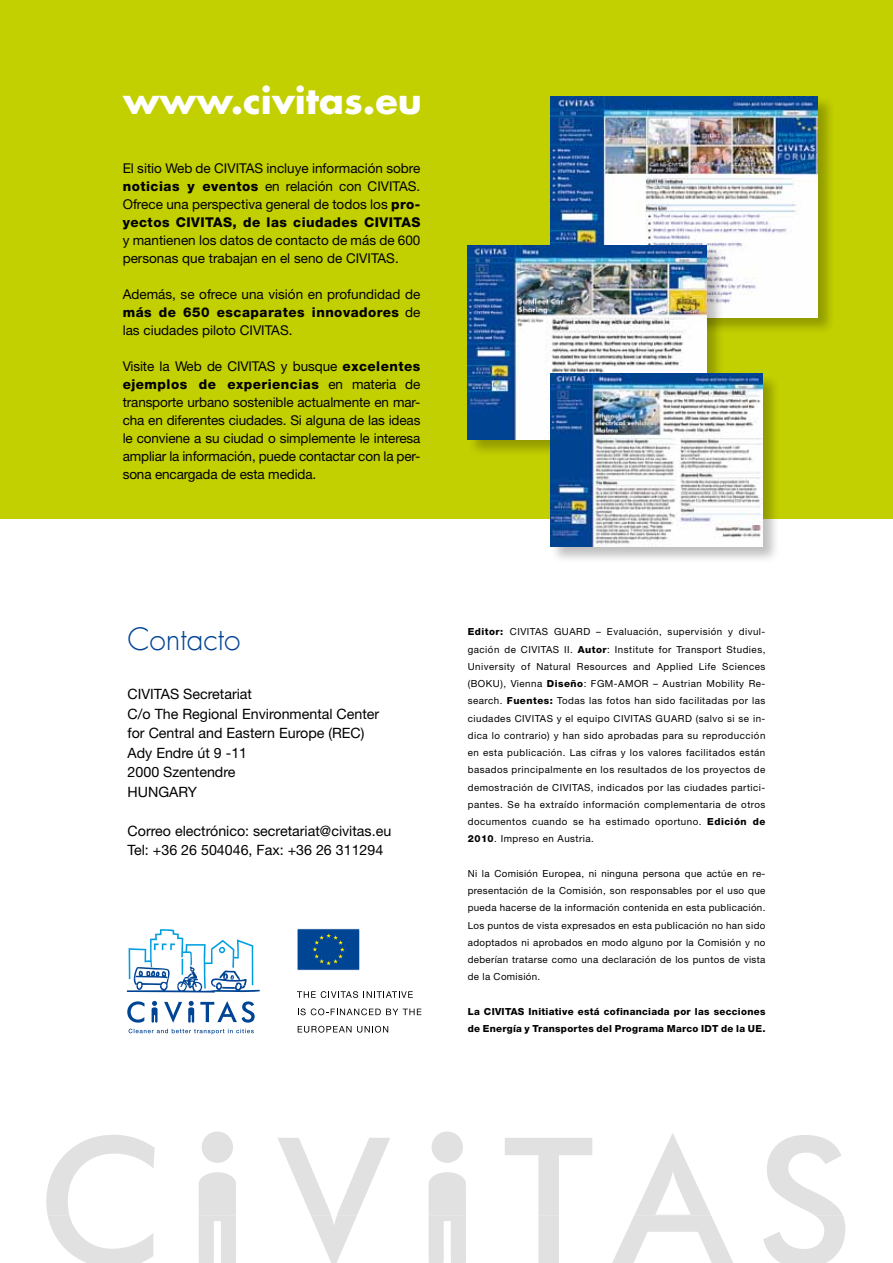
<style>
.page{position:relative;width:893px;height:1263px;background:#fff}
.page>*{position:absolute;margin:0;border:0;box-sizing:border-box;transform-origin:0 0}
.t1{font:700 35.25px "Futura Com";color:#fff;scale:1.04 1}
.t2{font:300 30px "Futura Com";color:#004494}
.t3{font:14.25px/19.5px "Helvetica Neue LT Pro";color:#000}
.t4{font:13.5px/18px "Helvetica Neue LT Pro";color:#000;text-align:justify}
.t5{font:9.75px/17.2px "Helvetica Neue LT Pro";letter-spacing:.035em;color:#000;text-align:justify}
.t6{font:800 9.75px/17.2px "Helvetica Neue LT Pro";letter-spacing:.03em;color:#000}
.s1{font-weight:800}
</style>
<div class="page">
<div style="left:0;top:0;width:893px;height:519px;background:#c2cf00"></div>
<div style="left:550px;top:95px;width:285px;height:240px;background:#000;opacity:.25"></div>
<img style="left:551px;top:96px;width:267px;height:221px">
<div style="left:467px;top:244px;width:257px;height:213px;background:#000;opacity:.25"></div>
<img style="left:468px;top:245px;width:239px;height:195px">
<div style="left:550px;top:373px;width:230px;height:191px;background:#000;opacity:.25"></div>
<img style="left:551px;top:374px;width:212px;height:173px">
<svg style="left:48px;top:1216px;width:797px;height:47px"></svg>
<svg style="left:46px;top:1131px;width:797px;height:85px"></svg>
<div style="left:297px;top:928px;width:63px;height:43px;background:#004494;border:1px solid #fff"></div>
<svg style="left:313px;top:933px;width:32px;height:32px"></svg>
<svg style="left:298px;top:1026px;width:53px;height:7px"></svg>
<svg style="left:357px;top:1026px;width:31px;height:7px"></svg>
<svg style="left:298px;top:1008px;width:123px;height:7px"></svg>
<svg style="left:297px;top:991px;width:116px;height:7px"></svg>
<svg style="left:127px;top:1001px;width:128px;height:22px"></svg>
<svg style="left:129px;top:1029px;width:125px;height:5px"></svg>
<svg style="left:127px;top:929px;width:133px;height:64px"></svg>
<h1 class="t1" style="left:123px;top:74px;width:289px">www.civitas.eu</h1>
<h3 class="t4" style="left:123px;top:159px;width:299px">El sitio Web de CIVITAS incluye información sobre <span class="s1">noticias y eventos</span> en relación con CIVITAS.<br>Ofrece una perspectiva general de todos los <span class="s1">pro&shy;yectos CIVITAS, de las ciudades CIVITAS</span></h3>
<h3 class="t4" style="left:123px;top:231px;width:299px">y mantienen los datos de contacto de más de 600 personas que trabajan en el seno de CIVITAS.</h3>
<h3 class="t4" style="left:123px;top:285px;width:299px">Además, se ofrece una visión en profundidad de <span class="s1">más de 650 escaparates innovadores</span> de las ciudades piloto CIVITAS.</h3>
<p class="t4" style="left:123px;top:357px;width:299px">Visite la Web de CIVITAS y busque <span class="s1">excelentes ejemplos de experiencias</span> en materia de transporte urbano sostenible actualmente en mar&shy;cha en diferentes ciudades. Si alguna de las ideas le conviene a su ciudad o simplemente le interesa ampliar la información, puede contactar con la per&shy;sona encargada de esta medida.</p>
<h2 class="t2" style="left:128px;top:619px;width:114px">Contacto</h2>
<h3 class="t3" style="left:128px;top:684px;width:253px">CIVITAS Secretariat<br>C/o The Regional Environmental Center for Central and Eastern Europe (REC)<br>Ady Endre út 9 -11<br>2000 Szentendre<br>HUNGARY</h3>
<h3 class="t3" style="left:128px;top:821px;width:265px">Correo electrónico: secretariat@civitas.eu<br>Tel: +36 26 504046, Fax: +36 26 311294</h3>
<p class="t5" style="left:468px;top:623px;width:299px"><span class="s1">Editor:</span> CIVITAS GUARD – Evaluación, supervisión y divul&shy;gación de CIVITAS II. <span class="s1">Autor</span>: Institute for Transport Studies, University of Natural Resources and Applied Life Sciences (BOKU), Vienna <span class="s1">Diseño</span>: FGM-AMOR – Austrian Mobility Re&shy;search. <span class="s1">Fuentes:</span> Todas las fotos han sido facilitadas por las ciudades CIVITAS y el equipo CIVITAS GUARD (salvo si se in&shy;dica lo contrario) y han sido aprobadas para su reproducción en esta publicación. Las cifras y los valores facilitados están basados principalmente en los resultados de los proyectos de demostración de CIVITAS, indicados por las ciudades partici&shy;pantes. Se ha extraído información complementaria de otros documentos cuando se ha estimado oportuno. <span class="s1">Edición de 2010</span>. Impreso en Austria.</p>
<p class="t5" style="left:468px;top:864px;width:299px">Ni la Comisión Europea, ni ninguna persona que actúe en re&shy;presentación de la Comisión, son responsables por el uso que pueda hacerse de la información contenida en esta publicación.<br>Los puntos de vista expresados en esta publicación no han sido adoptados ni aprobados en modo alguno por la Comisión y no deberían tratarse como una declaración de los puntos de vista de la Comisión.</p>
<p class="t6" style="left:468px;top:1003px;width:299px">La CIVITAS Initiative está cofinanciada por las secciones de Energía y Transportes del Programa Marco IDT de la UE.</p>
</div>
